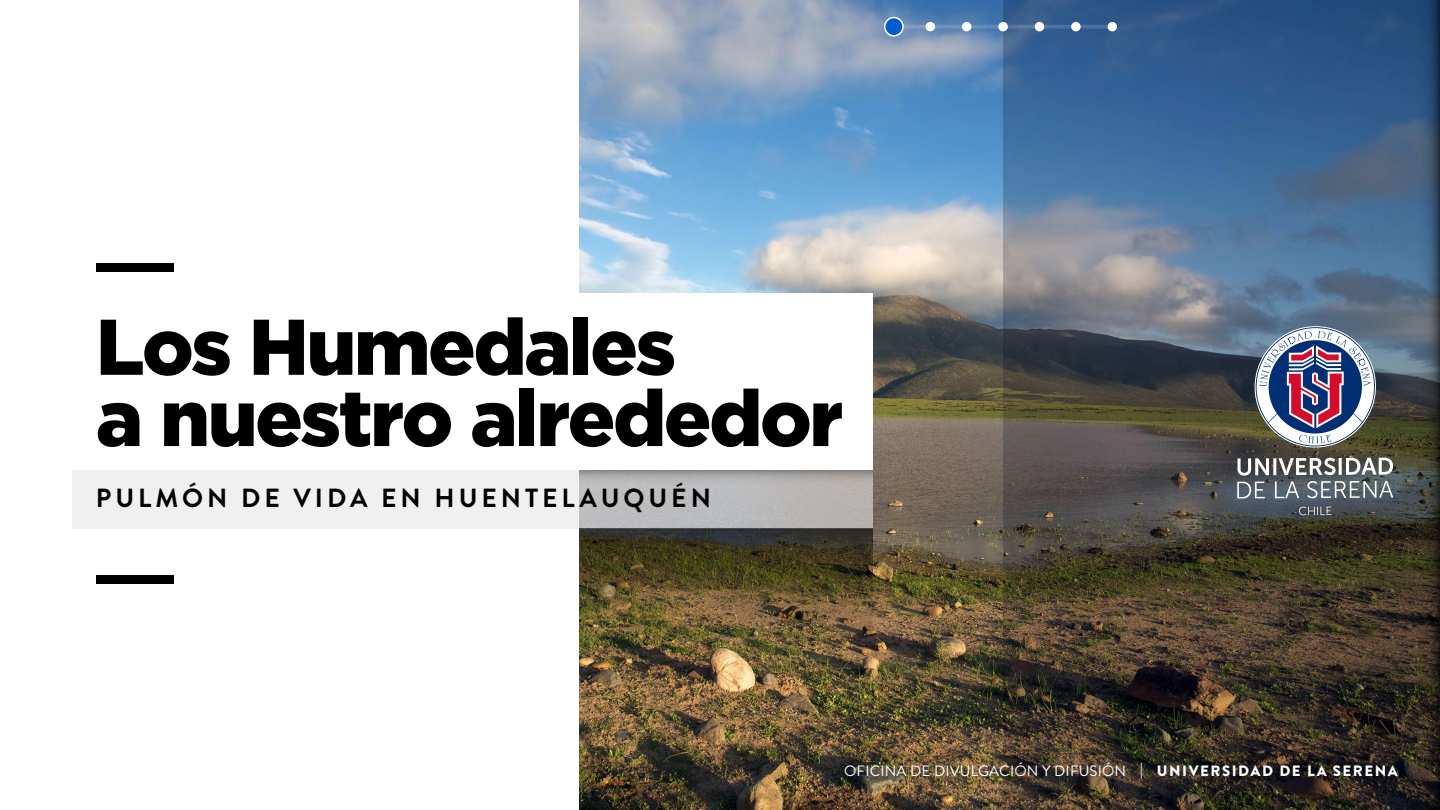
<style>
.page{position:relative;width:1440px;height:810px;background:#fff}
.page>*{position:absolute;margin:0;border:0;box-sizing:border-box;transform-origin:0 0}
.t1{font:900 78.75px/71.2px "Gotham";letter-spacing:-.03em;color:#000}
.t2{font:700 26.25px "Brandon Grotesque";letter-spacing:.15em;color:#000}
.t3{font:15px "Brandon Grotesque";letter-spacing:.01em;color:#fff}
.s1{font-weight:700}
.s2{font-weight:900}
</style>
<div class="page">
<img style="left:580px;top:0;width:423px;height:810px">
<img style="left:1003px;top:0;width:255px;height:810px">
<svg style="left:1258px;top:0;width:182px;height:810px;background:#3c4a56"></svg>
<svg style="left:904px;top:25px;width:204px;height:4px"></svg>
<svg style="left:884px;top:17px;width:20px;height:20px"></svg>
<div style="left:926px;top:22px;width:9px;height:9px;background:#fff;border-radius:50%"></div>
<div style="left:962px;top:22px;width:9px;height:9px;background:#fff;border-radius:50%"></div>
<div style="left:998px;top:22px;width:10px;height:9px;background:#fff;border-radius:50%"></div>
<div style="left:1035px;top:22px;width:9px;height:9px;background:#fff;border-radius:50%"></div>
<div style="left:1071px;top:22px;width:10px;height:9px;background:#fff;border-radius:50%"></div>
<div style="left:1108px;top:22px;width:9px;height:9px;background:#fff;border-radius:50%"></div>
<div style="left:72px;top:293px;width:801px;height:177px;background:#fff"></div>
<svg style="left:72px;top:470px;width:801px;height:59px;fill:#f0f0f0"></svg>
<div style="left:96px;top:263px;width:78px;height:9px;background:#000"></div>
<div style="left:96px;top:576px;width:78px;height:8px;background:#000"></div>
<svg style="left:580px;top:470px;width:293px;height:42px;background:#b4b3b3"></svg>
<img style="left:580px;top:529px;width:293px;height:216px">
<svg style="left:1237px;top:458px;width:156px;height:40px"></svg>
<svg style="left:1299px;top:507px;width:33px;height:8px"></svg>
<svg style="left:1256px;top:327px;width:119px;height:120px"></svg>
<h1 class="t1" style="left:96px;top:309px;width:749px">Los Humedales<br>a nuestro alrededor</h1>
<h2 class="t2" style="left:96px;top:480px;width:617px">PULMÓN DE VIDA EN HUENTELAUQUÉN</h2>
<p class="t3" style="left:844px;top:761px;width:555px">OFICINA DE DIVULGACIÓN Y DIFUSIÓN <span class="s1">|</span> <span class="s2">UNIVERSIDAD DE LA SERENA</span></p>
</div>
